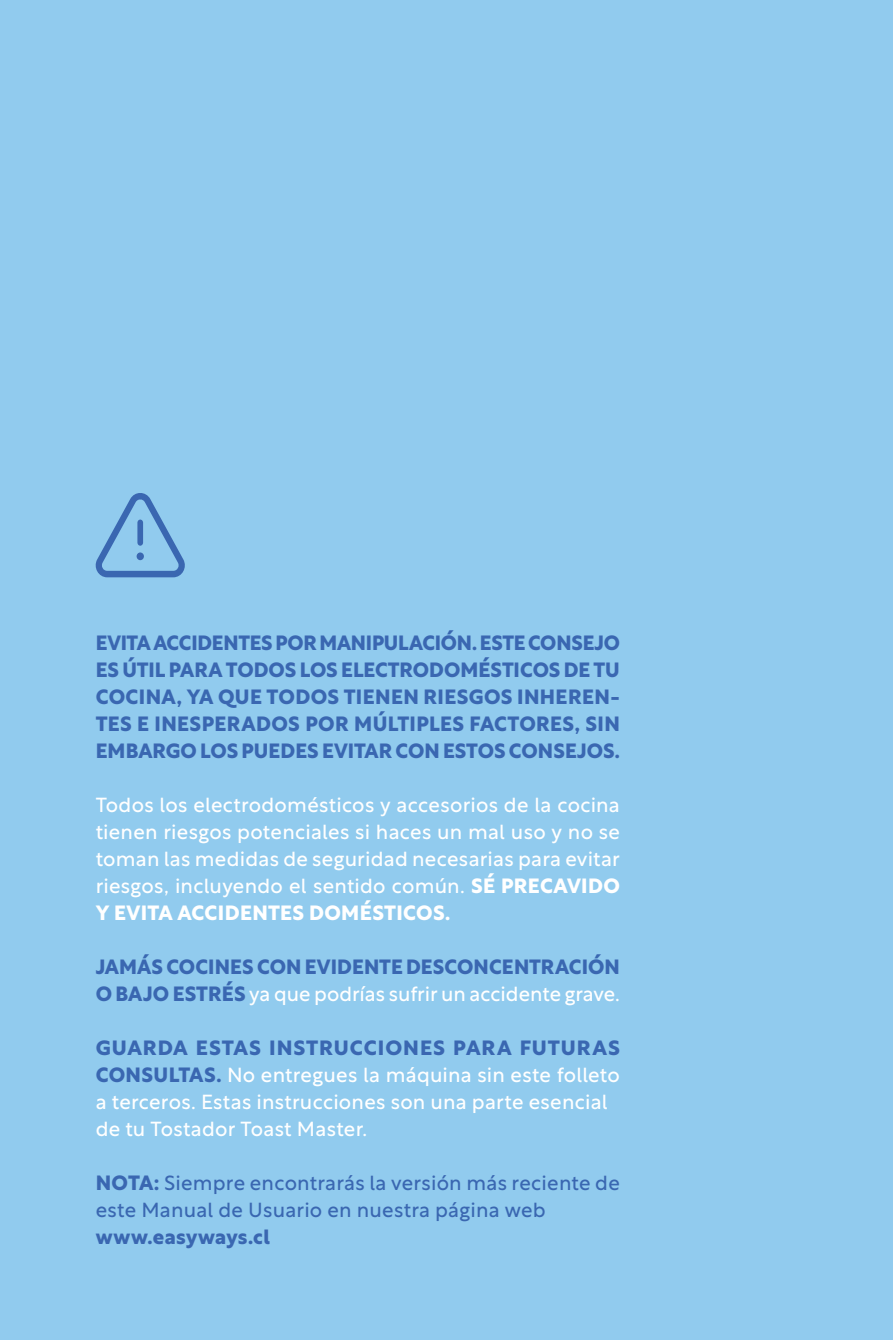
<style>
.page{position:relative;width:893px;height:1340px;background:#fff}
.page>*{position:absolute;margin:0;border:0;box-sizing:border-box;transform-origin:0 0}
.t1{font:20.25px/27px "Rustica";letter-spacing:.01em;color:#fff;text-align:justify}
.t2{font:700 20.25px/27px "Rustica";letter-spacing:.005em;color:#3a67b1;text-align:justify}
.t3{font:20.25px/27px "Rustica";letter-spacing:.01em;color:#3a67b1}
.s1{font-weight:700}
.s2{font-weight:400;color:#fff}
.s3{font-weight:700;color:#3a67b1}
</style>
<div class="page">
<div style="left:0;top:0;width:893px;height:1339px;background:#91cbee"></div>
<svg style="left:95px;top:493px;width:90px;height:84px"></svg>
<div style="left:137px;top:519px;width:6px;height:26px;background:#3a67b1;border-radius:3px"></div>
<div style="left:137px;top:552px;width:7px;height:8px;background:#3a67b1;border-radius:50%"></div>
<p class="t2" style="left:96px;top:627px;width:526px">EVITA ACCIDENTES POR MANIPULACIÓN. ESTE CONSEJO ES ÚTIL PARA TODOS LOS ELECTRODOMÉSTICOS DE TU COCINA, YA QUE TODOS TIENEN RIESGOS INHEREN-TES E INESPERADOS POR MÚLTIPLES FACTORES, SIN EMBARGO LOS PUEDES EVITAR CON ESTOS CONSEJOS.</p>
<p class="t1" style="left:96px;top:789px;width:526px">Todos los electrodomésticos y accesorios de la cocina tienen riesgos potenciales si haces un mal uso y no se toman las medidas de seguridad necesarias para evitar riesgos, incluyendo el sentido común. <span class="s1">SÉ PRECAVIDO Y EVITA ACCIDENTES DOMÉSTICOS.</span></p>
<p class="t2" style="left:96px;top:951px;width:526px">JAMÁS COCINES CON EVIDENTE DESCONCENTRACIÓN<br>O BAJO ESTRÉS <span class="s2">ya que podrías sufrir un accidente grave.</span></p>
<p class="t1" style="left:96px;top:1032px;width:526px;text-align:left"><span class="s3">GUARDA ESTAS INSTRUCCIONES PARA FUTURAS CONSULTAS.</span> No entregues la máquina sin este folleto a terceros. Estas instrucciones son una parte esencial de tu Tostador Toast Master.</p>
<p class="t3" style="left:96px;top:1167px;width:526px"><span class="s1">NOTA:</span> Siempre encontrarás la versión más reciente de este Manual de Usuario en nuestra página web</p>
<p class="t2" style="left:96px;top:1221px;width:176px">www.easyways.cl</p>
</div>
